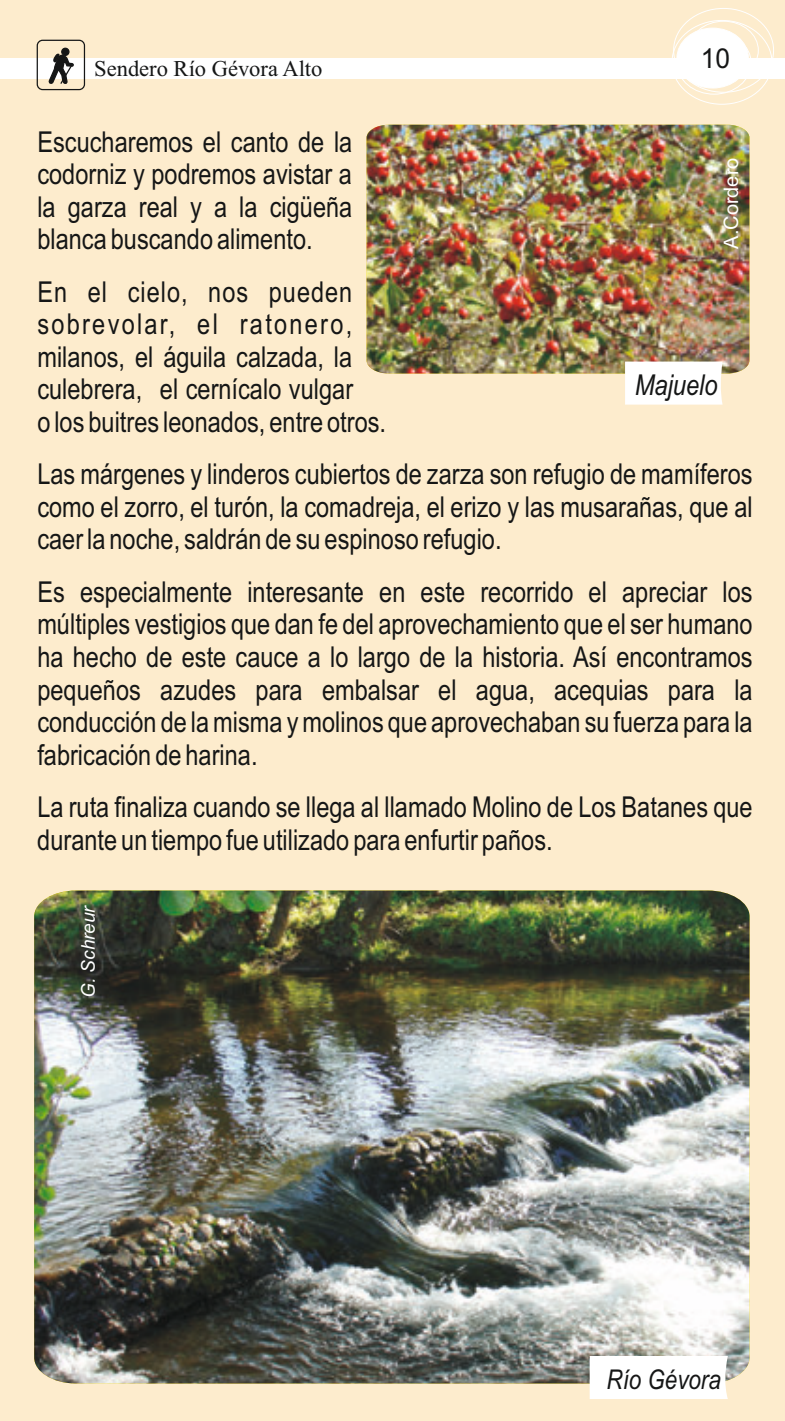
<style>
.page{position:relative;width:785px;height:1421px;background:#fff}
.page>*{position:absolute;margin:0;border:0;box-sizing:border-box;transform-origin:0 0}
.t1{font:28.75px/32.5px "Arial Narrow";color:#151616;text-align:justify}
.t2{font:italic 28.75px "Arial Narrow";color:#151616}
.t3{font:27.5px "Arial";color:#151616;scale:.96 1}
.t4{font:italic 27.25px "Arial Narrow";color:#151616}
.t5{font:22.5px "Times New Roman";color:#151616}
.t6{font:20px "Arial";color:#fff}
.t7{font:italic 19px "Arial";color:#fff}
</style>
<div class="page">
<div style="left:0;top:0;width:784px;height:1421px;background:#fdeccd"></div>
<img style="left:366px;top:125px;width:383px;height:248px">
<img style="left:34px;top:890px;width:715px;height:493px">
<div style="left:625px;top:362px;width:97px;height:43px;background:#fff"></div>
<div style="left:589px;top:1356px;width:138px;height:43px;background:#fff"></div>
<div style="left:0;top:58px;width:784px;height:21px;background:#fff"></div>
<div style="left:37px;top:40px;width:48px;height:50px;border:1px solid #151616;border-radius:5px"></div>
<div style="left:61px;top:48px;width:8px;height:8px;background:#151616;border:1px solid #151616;border-radius:50%"></div>
<svg style="left:48px;top:53px;width:26px;height:31px"></svg>
<div style="left:676px;top:28px;width:72px;height:60px;background:#fff;border:1px solid #fff;border-radius:50%"></div>
<div style="left:688px;top:21px;width:70px;height:59px;border:1px solid #fff;border-radius:50%"></div>
<p class="t5" style="left:94px;top:61px;width:230px">Sendero Río Gévora Alto</p>
<p class="t3" style="left:700px;top:48px;width:32px">10</p>
<p class="t1" style="left:37px;top:128px;width:316px">Escucharemos el canto de la codorniz y podremos avistar a la garza real y a la cigüeña blanca buscando alimento.</p>
<p class="t1" style="left:37px;top:278px;width:350px;text-align:left">En el cielo, nos pueden sobrevolar, el ratonero, milanos, el águila calzada, la culebrera, el cernícalo vulgar<br>o los buitres leonados, entre otros.</p>
<p class="t1" style="left:37px;top:461px;width:716px">Las márgenes y linderos cubiertos de zarza son refugio de mamíferos como el zorro, el turón, la comadreja, el erizo y las musarañas, que al caer la noche, saldrán de su espinoso refugio.</p>
<p class="t1" style="left:37px;top:578px;width:716px">Es especialmente interesante en este recorrido el apreciar los múltiples vestigios que dan fe del aprovechamiento que el ser humano ha hecho de este cauce a lo largo de la historia. Así encontramos pequeños azudes para embalsar el agua, acequias para la conducción de la misma y molinos que aprovechaban su fuerza para la fabricación de harina.</p>
<p class="t1" style="left:37px;top:793px;width:716px">La ruta finaliza cuando se llega al llamado Molino de Los Batanes que durante un tiempo fue utilizado para enfurtir paños.</p>
<p class="t6" style="left:723px;top:249px;width:93px;rotate:-90deg">A.Cordero</p>
<p class="t2" style="left:635px;top:374px;width:84px">Majuelo</p>
<p class="t7" style="left:81px;top:998px;width:95px;rotate:-90deg">G. Schreur</p>
<p class="t4" style="left:606px;top:1369px;width:116px">Río Gévora</p>
</div>
